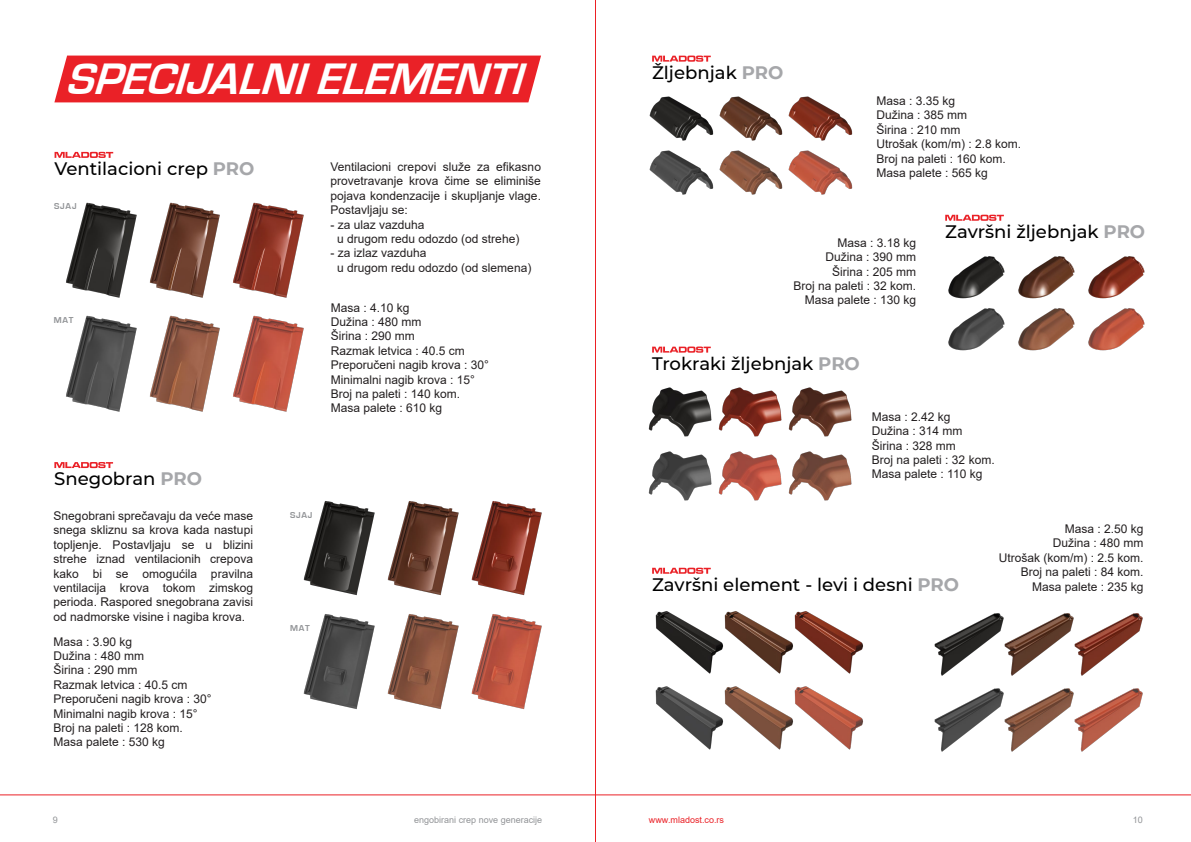
<style>
.page{position:relative;width:1191px;height:842px;background:#fff}
.page>*{position:absolute;margin:0;border:0;box-sizing:border-box;transform-origin:0 0}
.t1{font:italic 700 45.4px "Eurostile";color:#fff}
.t2{font:500 18.1px "Montserrat";color:#000}
.t3{font:12px/14.4px "Arial";color:#231f20}
.t4{font:9px "Arial";color:#929497}
.t5{font:9px "Arial";color:#ea2127}
.t6{font:700 8.9px "Eurostile";letter-spacing:.085em;color:#929497}
.s1{font-weight:700;color:#a6a7aa}
</style>
<div class="page">
<img style="left:66px;top:315px;width:238px;height:97px">
<img style="left:66px;top:202px;width:238px;height:96px">
<svg style="left:55px;top:152px;width:58px;height:6px"></svg>
<div style="left:54px;top:56px;width:487px;height:46px;background:#ea2127"></div>
<img style="left:303px;top:614px;width:239px;height:96px">
<img style="left:303px;top:501px;width:239px;height:95px">
<svg style="left:54px;top:462px;width:59px;height:6px"></svg>
<img style="left:934px;top:688px;width:209px;height:64px">
<img style="left:934px;top:613px;width:209px;height:63px">
<img style="left:655px;top:686px;width:208px;height:64px">
<img style="left:655px;top:611px;width:208px;height:63px">
<img style="left:648px;top:453px;width:204px;height:48px">
<img style="left:648px;top:387px;width:204px;height:66px">
<img style="left:948px;top:319px;width:197px;height:32px">
<img style="left:948px;top:256px;width:197px;height:63px">
<img style="left:649px;top:167px;width:204px;height:28px">
<img style="left:649px;top:96px;width:204px;height:71px">
<svg style="left:652px;top:56px;width:59px;height:6px"></svg>
<svg style="left:945px;top:215px;width:59px;height:6px"></svg>
<svg style="left:652px;top:347px;width:59px;height:6px"></svg>
<svg style="left:652px;top:568px;width:59px;height:6px"></svg>
<hr style="left:595px;top:0;width:1px;height:842px;background:#ec2024">
<hr style="left:0;top:794px;width:1191px;height:1px;background:#ea2127">
<h1 class="t1" style="left:65px;top:55px;width:472px">SPECIJALNIELEMENTI</h1>
<h2 class="t2" style="left:54px;top:156px;width:201px">Ventilacioni crep <span class="s1">PRO</span></h2>
<p class="t6" style="left:54px;top:201px;width:24px">SJAJ</p>
<p class="t6" style="left:54px;top:315px;width:21px">MAT</p>
<p class="t3" style="left:330px;top:159px;width:212px;text-align:justify">Ventilacioni crepovi služe za efikasno provetravanje krova čime se eliminiše pojava kondenzacije i skupljanje vlage.<br>Postavljaju se:</p>
<p class="t3" style="left:337px;top:217px;width:184px;text-indent:-7px">- za ulaz vazduha<br>u drugom redu odozdo (od strehe)</p>
<p class="t3" style="left:337px;top:246px;width:196px;text-indent:-7px">- za izlaz vazduha<br>u drugom redu odozdo (od slemena)</p>
<p class="t3" style="left:331px;top:300px;width:160px">Masa : 4.10 kg<br>Dužina : 480 mm<br>Širina : 290 mm<br>Razmak letvica : 40.5 cm<br>Preporučeni nagib krova : 30°<br>Minimalni nagib krova : 15°<br>Broj na paleti : 140 kom.<br>Masa palete : 610 kg</p>
<h2 class="t2" style="left:54px;top:466px;width:149px">Snegobran <span class="s1">PRO</span></h2>
<p class="t3" style="left:54px;top:508px;width:201px">Snegobrani sprečavaju da veće mase</p>
<p class="t6" style="left:290px;top:510px;width:24px">SJAJ</p>
<p class="t3" style="left:54px;top:523px;width:201px;text-align:justify">snega skliznu sa krova kada nastupi topljenje. Postavljaju se u blizini strehe iznad ventilacionih crepova kako bi se omogućila pravilna ventilacija krova tokom zimskog perioda. Raspored snegobrana zavisi od nadmorske visine i nagiba krova.</p>
<p class="t6" style="left:290px;top:623px;width:21px">MAT</p>
<p class="t3" style="left:53px;top:634px;width:160px">Masa : 3.90 kg<br>Dužina : 480 mm<br>Širina : 290 mm<br>Razmak letvica : 40.5 cm<br>Preporučeni nagib krova : 30°<br>Minimalni nagib krova : 15°<br>Broj na paleti : 128 kom.<br>Masa palete : 530 kg</p>
<p class="t4" style="left:53px;top:813px;width:7px">9</p>
<p class="t4" style="left:414px;top:813px;width:130px">engobirani crep nove generacije</p>
<h2 class="t2" style="left:652px;top:60px;width:133px">Žljebnjak <span class="s1">PRO</span></h2>
<p class="t3" style="left:876px;top:94px;width:146px">Masa : 3.35 kg<br>Dužina : 385 mm<br>Širina : 210 mm<br>Utrošak (kom/m) : 2.8 kom.<br>Broj na paleti : 160 kom.<br>Masa palete : 565 kg</p>
<p class="t3" style="left:793px;top:235px;width:124px;text-align:right">Masa : 3.18 kg<br>Dužina : 390 mm<br>Širina : 205 mm<br>Broj na paleti : 32 kom.<br>Masa palete : 130 kg</p>
<h2 class="t2" style="left:945px;top:219px;width:201px">Završni žljebnjak <span class="s1">PRO</span></h2>
<h2 class="t2" style="left:652px;top:351px;width:209px">Trokraki žljebnjak <span class="s1">PRO</span></h2>
<p class="t3" style="left:872px;top:409px;width:124px">Masa : 2.42 kg<br>Dužina : 314 mm<br>Širina : 328 mm<br>Broj na paleti : 32 kom.<br>Masa palete : 110 kg</p>
<h2 class="t2" style="left:652px;top:572px;width:309px">Završni element - levi i desni <span class="s1">PRO</span></h2>
<p class="t3" style="left:998px;top:522px;width:146px;text-align:right">Masa : 2.50 kg<br>Dužina : 480 mm<br>Utrošak (kom/m) : 2.5 kom.<br>Broj na paleti : 84 kom.<br>Masa palete : 235 kg</p>
<p class="t5" style="left:649px;top:813px;width:77px">www.mladost.co.rs</p>
<p class="t4" style="left:1132px;top:813px;width:12px">10</p>
</div>
